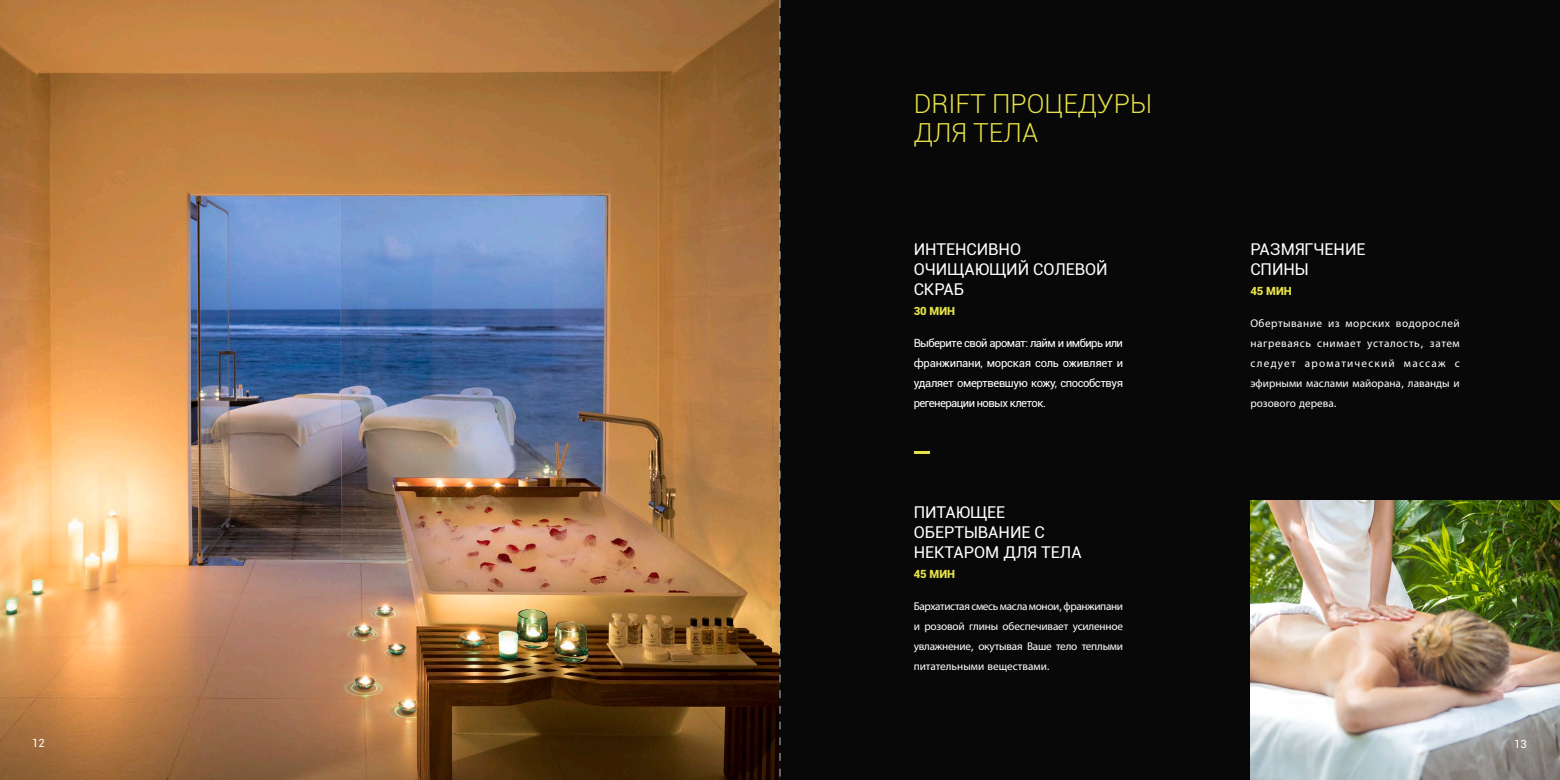
<style>
.page{position:relative;width:1560px;height:780px;background:#fff}
.page>*{position:absolute;margin:0;border:0;box-sizing:border-box;transform-origin:0 0}
.t1{font:300 26.25px/28.8px "Roboto";color:#e7e247}
.t2{font:16.25px/20px "Roboto";color:#fff}
.t3{font:11.25px/20px "Myriad Pro";color:#fff;text-align:justify}
.t4{font:11.25px/20px "Roboto";letter-spacing:-.05em;color:#fff;text-align:justify}
.t5{font:900 11.25px "Roboto";color:#e7e247}
.s1{font-family:"Avenir";font-weight:500}
</style>
<div class="page">
<div style="left:0;top:0;width:1559px;height:780px;background:#070807"></div>
<img style="left:0;top:0;width:779px;height:779px">
<svg style="left:914px;top:451px;width:15px;height:2px"></svg>
<img style="left:1250px;top:500px;width:309px;height:280px">
<svg style="left:779px;top:0;width:1px;height:780px"></svg>
<p class="t4" style="left:32px;top:732px;width:14px">12</p>
<h1 class="t1" style="left:913px;top:88px;width:240px">DRIFT ПРОЦЕДУРЫ<br>ДЛЯ ТЕЛА</h1>
<h2 class="t2" style="left:913px;top:238px;width:195px">ИНТЕНСИВНО<br>ОЧИЩАЮЩИЙ СОЛЕВОЙ<br>СКРАБ</h2>
<p class="t5" style="left:913px;top:303px;width:43px">30 МИН</p>
<p class="t4" style="left:913px;top:333px;width:211px">Выберите свой аромат: лайм и имбирь или франжипани, морская соль оживляет и удаляет омертвевшую кожу, способствуя регенерации новых клеток.</p>
<h2 class="t2" style="left:913px;top:501px;width:169px">ПИТАЮЩЕЕ<br>ОБЕРТЫВАНИЕ С<br>НЕКТАРОМ ДЛЯ ТЕЛА</h2>
<p class="t5" style="left:913px;top:565px;width:43px">45 МИН</p>
<p class="t3" style="left:913px;top:596px;width:211px">Бархатистая смесь масла монои<span class="s1">,</span> франжипани и розовой глины обеспечивает усиленное увлажнение<span class="s1">,</span> окутывая Ваше тело теплыми питательными веществами<span class="s1">.</span></p>
<h2 class="t2" style="left:1250px;top:238px;width:116px">РАЗМЯГЧЕНИЕ<br>СПИНЫ</h2>
<p class="t5" style="left:1250px;top:283px;width:43px">45 МИН</p>
<p class="t3" style="left:1250px;top:313px;width:211px">Обертывание из морских водорослей нагреваясь снимает усталость<span class="s1">,</span> затем следует ароматический массаж с эфирными маслами майорана<span class="s1">,</span> лаванды и розового дерева<span class="s1">.</span></p>
<p class="t4" style="left:1513px;top:733px;width:14px">13</p>
</div>
